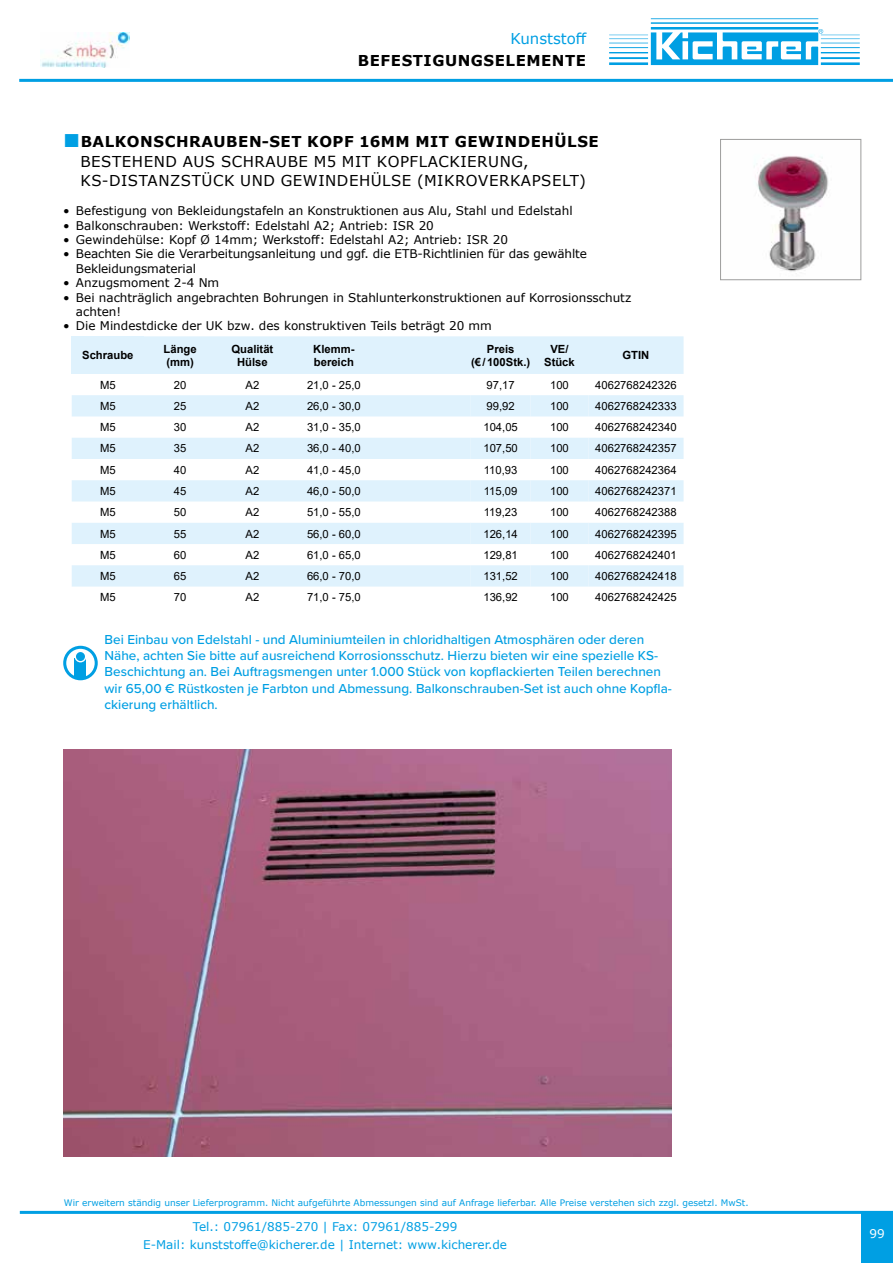
<style>
.page{position:relative;width:893px;height:1263px;background:#fff}
.page>*{position:absolute;margin:0;border:0;box-sizing:border-box;transform-origin:0 0}
.t1{font:15px/19.5px "Verdana";letter-spacing:.035em;color:#000}
.t2{font:700 15px "Verdana";letter-spacing:.035em;color:#000}
.t3{font:15px "Verdana";color:#009fe3}
.t4{font:500 13.5px/16.2px "Proxima Nova";color:#009fe3}
.t5{font:12px/14.4px "Verdana";color:#000}
.t6{font:12px/18px "Verdana";color:#009fe3;text-align:center}
.t7{font:12px "Verdana";color:#fff}
.t8{font:11.25px "Arial";color:#000}
.t9{font:700 11.25px/13.5px "Arial";color:#000;text-align:center}
.t10{font:9px "Verdana";color:#009fe3}
.s1{font-family:"Times New Roman";font-size:28.5px;color:#009fe3}
.s2{font-weight:700}
</style>
<div class="page">
<hr style="left:19px;top:79px;width:874px;height:3px;background:#009fe3">
<hr style="left:20px;top:1211px;width:873px;height:3px;background:#009fe3">
<img style="left:41px;top:32px;width:89px;height:36px">
<div style="left:861px;top:1211px;width:32px;height:52px;background:#009fe3"></div>
<svg style="left:609px;top:18px;width:251px;height:47px"></svg>
<div style="left:72px;top:336px;width:72px;height:38px;background:#dff2fd"></div>
<div style="left:144px;top:336px;width:540px;height:38px;background:#dff2fd"></div>
<svg style="left:471px;top:586px;width:213px;height:1px"></svg>
<svg style="left:72px;top:395px;width:399px;height:191px;fill:#dff2fd"></svg>
<svg style="left:471px;top:395px;width:213px;height:191px"></svg>
<div style="left:75px;top:659px;width:11px;height:19px;background:#009fe3"></div>
<div style="left:75px;top:651px;width:11px;height:11px;background:#009fe3;border-radius:50%"></div>
<div style="left:75px;top:651px;width:11px;height:11px;border:1px solid #fff;border-radius:50%"></div>
<div style="left:63px;top:646px;width:35px;height:34px;border:3px solid #009fe3;border-radius:50%"></div>
<img style="left:754px;top:155px;width:75px;height:117px">
<div style="left:720px;top:139px;width:141px;height:141px;border:1px solid #9d9d9c"></div>
<img style="left:63px;top:749px;width:609px;height:407px">
<p class="t3" style="left:510px;top:29px;width:78px">Kunststoff</p>
<p class="t2" style="left:358px;top:50px;width:230px">BEFESTIGUNGSELEMENTE</p>
<p class="t1" style="left:80px;top:132px;width:520px;text-indent:-17px"><span class="s1">■</span><span class="s2">BALKONSCHRAUBEN-SET KOPF 16MM MIT GEWINDEHÜLSE<br></span>BESTEHEND AUS SCHRAUBE M5 MIT KOPFLACKIERUNG,<br>KS-DISTANZSTÜCK UND GEWINDEHÜLSE (MIKROVERKAPSELT)</p>
<p class="t5" style="left:63px;top:203px;width:511px">• Befestigung von Bekleidungstafeln an Konstruktionen aus Alu, Stahl und Edelstahl</p>
<p class="t5" style="left:63px;top:218px;width:372px">• Balkonschrauben: Werkstoff: Edelstahl A2; Antrieb: ISR 20</p>
<p class="t5" style="left:63px;top:232px;width:446px">• Gewindehülse: Kopf Ø 14mm; Werkstoff: Edelstahl A2; Antrieb: ISR 20</p>
<p class="t5" style="left:76px;top:247px;width:512px;text-indent:-13px">• Beachten Sie die Verarbeitungsanleitung und ggf. die ETB-Richtlinien für das gewählte<br>Bekleidungsmaterial</p>
<p class="t5" style="left:63px;top:275px;width:158px">• Anzugsmoment 2-4 Nm</p>
<p class="t5" style="left:76px;top:290px;width:557px;text-indent:-13px">• Bei nachträglich angebrachten Bohrungen in Stahlunterkonstruktionen auf Korrosionsschutz achten!</p>
<p class="t5" style="left:63px;top:319px;width:430px">• Die Mindestdicke der UK bzw. des konstruktiven Teils beträgt 20 mm</p>
<p class="t9" style="left:82px;top:349px;width:53px">Schraube</p>
<p class="t9" style="left:164px;top:342px;width:35px;text-align:left">Länge (mm)</p>
<p class="t9" style="left:231px;top:342px;width:43px">Qualität<br>Hülse</p>
<p class="t9" style="left:313px;top:342px;width:42px;text-align:left">Klemm&shy;bereich</p>
<p class="t9" style="left:471px;top:342px;width:61px">Preis (€/100Stk.)</p>
<p class="t9" style="left:544px;top:342px;width:32px">VE/<br>Stück</p>
<p class="t9" style="left:622px;top:349px;width:28px">GTIN</p>
<p class="t8" style="left:100px;top:377px;width:17px">M5</p>
<p class="t8" style="left:174px;top:377px;width:14px">20</p>
<p class="t8" style="left:246px;top:377px;width:15px">A2</p>
<p class="t8" style="left:307px;top:377px;width:55px">21,0 - 25,0</p>
<p class="t8" style="left:487px;top:377px;width:30px">97,17</p>
<p class="t8" style="left:550px;top:377px;width:20px">100</p>
<p class="t8" style="left:595px;top:377px;width:83px">4062768242326</p>
<p class="t8" style="left:100px;top:398px;width:17px">M5</p>
<p class="t8" style="left:174px;top:398px;width:14px">25</p>
<p class="t8" style="left:246px;top:398px;width:15px">A2</p>
<p class="t8" style="left:307px;top:398px;width:55px">26,0 - 30,0</p>
<p class="t8" style="left:487px;top:398px;width:30px">99,92</p>
<p class="t8" style="left:550px;top:398px;width:20px">100</p>
<p class="t8" style="left:595px;top:398px;width:83px">4062768242333</p>
<p class="t8" style="left:100px;top:419px;width:17px">M5</p>
<p class="t8" style="left:174px;top:419px;width:14px">30</p>
<p class="t8" style="left:246px;top:419px;width:15px">A2</p>
<p class="t8" style="left:307px;top:419px;width:55px">31,0 - 35,0</p>
<p class="t8" style="left:483px;top:419px;width:36px">104,05</p>
<p class="t8" style="left:550px;top:419px;width:20px">100</p>
<p class="t8" style="left:595px;top:419px;width:83px">4062768242340</p>
<p class="t8" style="left:100px;top:441px;width:17px">M5</p>
<p class="t8" style="left:174px;top:441px;width:14px">35</p>
<p class="t8" style="left:246px;top:441px;width:15px">A2</p>
<p class="t8" style="left:307px;top:441px;width:55px">36,0 - 40,0</p>
<p class="t8" style="left:483px;top:441px;width:36px">107,50</p>
<p class="t8" style="left:550px;top:441px;width:20px">100</p>
<p class="t8" style="left:595px;top:441px;width:83px">4062768242357</p>
<p class="t8" style="left:100px;top:462px;width:17px">M5</p>
<p class="t8" style="left:174px;top:462px;width:14px">40</p>
<p class="t8" style="left:246px;top:462px;width:15px">A2</p>
<p class="t8" style="left:307px;top:462px;width:55px">41,0 - 45,0</p>
<p class="t8" style="left:484px;top:462px;width:35px">110,93</p>
<p class="t8" style="left:550px;top:462px;width:20px">100</p>
<p class="t8" style="left:595px;top:462px;width:83px">4062768242364</p>
<p class="t8" style="left:100px;top:483px;width:17px">M5</p>
<p class="t8" style="left:174px;top:483px;width:14px">45</p>
<p class="t8" style="left:246px;top:483px;width:15px">A2</p>
<p class="t8" style="left:307px;top:483px;width:55px">46,0 - 50,0</p>
<p class="t8" style="left:484px;top:483px;width:35px">115,09</p>
<p class="t8" style="left:550px;top:483px;width:20px">100</p>
<p class="t8" style="left:595px;top:483px;width:83px">4062768242371</p>
<p class="t8" style="left:100px;top:504px;width:17px">M5</p>
<p class="t8" style="left:174px;top:504px;width:14px">50</p>
<p class="t8" style="left:246px;top:504px;width:15px">A2</p>
<p class="t8" style="left:307px;top:504px;width:55px">51,0 - 55,0</p>
<p class="t8" style="left:484px;top:504px;width:35px">119,23</p>
<p class="t8" style="left:550px;top:504px;width:20px">100</p>
<p class="t8" style="left:595px;top:504px;width:83px">4062768242388</p>
<p class="t8" style="left:100px;top:526px;width:17px">M5</p>
<p class="t8" style="left:174px;top:526px;width:14px">55</p>
<p class="t8" style="left:246px;top:526px;width:15px">A2</p>
<p class="t8" style="left:307px;top:526px;width:55px">56,0 - 60,0</p>
<p class="t8" style="left:483px;top:526px;width:36px">126,14</p>
<p class="t8" style="left:550px;top:526px;width:20px">100</p>
<p class="t8" style="left:595px;top:526px;width:83px">4062768242395</p>
<p class="t8" style="left:100px;top:547px;width:17px">M5</p>
<p class="t8" style="left:174px;top:547px;width:14px">60</p>
<p class="t8" style="left:246px;top:547px;width:15px">A2</p>
<p class="t8" style="left:307px;top:547px;width:55px">61,0 - 65,0</p>
<p class="t8" style="left:483px;top:547px;width:36px">129,81</p>
<p class="t8" style="left:550px;top:547px;width:20px">100</p>
<p class="t8" style="left:595px;top:547px;width:83px">4062768242401</p>
<p class="t8" style="left:100px;top:568px;width:17px">M5</p>
<p class="t8" style="left:174px;top:568px;width:14px">65</p>
<p class="t8" style="left:246px;top:568px;width:15px">A2</p>
<p class="t8" style="left:307px;top:568px;width:55px">66,0 - 70,0</p>
<p class="t8" style="left:483px;top:568px;width:36px">131,52</p>
<p class="t8" style="left:550px;top:568px;width:20px">100</p>
<p class="t8" style="left:595px;top:568px;width:83px">4062768242418</p>
<p class="t8" style="left:100px;top:590px;width:17px">M5</p>
<p class="t8" style="left:174px;top:590px;width:14px">70</p>
<p class="t8" style="left:246px;top:590px;width:15px">A2</p>
<p class="t8" style="left:307px;top:590px;width:55px">71,0 - 75,0</p>
<p class="t8" style="left:483px;top:590px;width:36px">136,92</p>
<p class="t8" style="left:550px;top:590px;width:20px">100</p>
<p class="t8" style="left:595px;top:590px;width:83px">4062768242425</p>
<p class="t4" style="left:105px;top:631px;width:569px">Bei Einbau von Edelstahl - und Aluminiumteilen in chloridhaltigen Atmosphären oder deren Nähe, achten Sie bitte auf ausreichend Korrosionsschutz. Hierzu bieten wir eine spezielle KS-Beschichtung an. Bei Auftragsmengen unter 1.000 Stück von kopflackierten Teilen berechnen wir 65,00 € Rüstkosten je Farbton und Abmessung. Balkonschrauben-Set ist auch ohne Kopfla&shy;ckierung erhältlich.</p>
<p class="t10" style="left:64px;top:1197px;width:686px">Wir erweitern ständig unser Lieferprogramm. Nicht aufgeführte Abmessungen sind auf Anfrage lieferbar. Alle Preise verstehen sich zzgl. gesetzl. MwSt.</p>
<p class="t6" style="left:143px;top:1218px;width:365px">Tel.: 07961/885-270 | Fax: 07961/885-299<br>E-Mail: kunststoffe@kicherer.de | Internet: www.kicherer.de</p>
<p class="t7" style="left:869px;top:1225px;width:17px">99</p>
</div>
